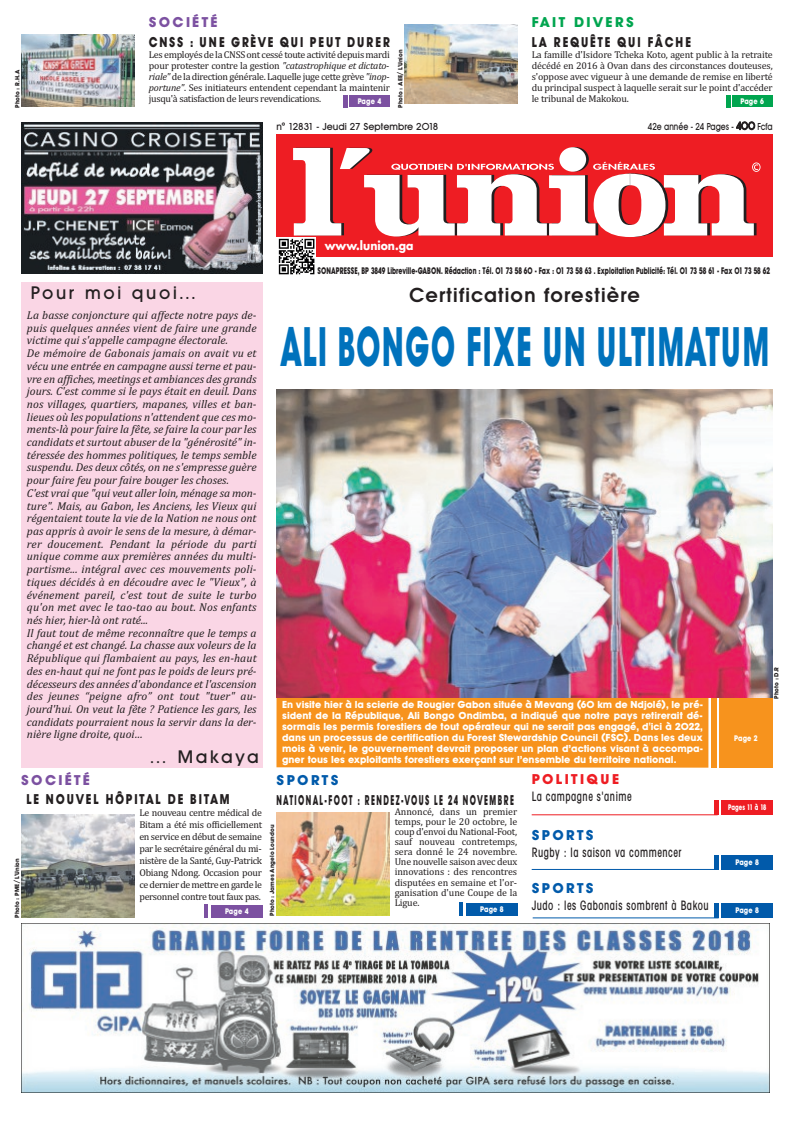
<style>
.page{position:relative;width:794px;height:1129px;background:#fff}
.page>*{position:absolute;margin:0;border:0;box-sizing:border-box;transform-origin:0 0}
.t1{font:700 55px "Avant Garde BQ";letter-spacing:.045em;color:#0072bc;scale:.55 1}
.t2{font:600 20px "Avant Garde BQ";letter-spacing:.06em;color:#231f20}
.t3{font:500 18px "Avant Garde BQ";letter-spacing:.15em;color:#231f20}
.t4{font:700 14px "Avant Garde BQ";letter-spacing:.17em;color:#231f20;scale:.8 1}
.t5{font:700 14px "Avant Garde BQ";letter-spacing:.17em;color:#231f20;scale:.55 1}
.t6{font:700 14px "Avant Garde BQ";letter-spacing:.15em;color:#231f20;scale:.8 1}
.t7{font:700 14px "Avant Garde BQ";letter-spacing:.17em;color:#015aaa}
.t8{font:700 14px "Avant Garde BQ";letter-spacing:.16em;color:#7c51a1}
.t9{font:700 14px "Avant Garde BQ";letter-spacing:.15em;color:#00a54f}
.t10{font:700 14px "Avant Garde BQ";letter-spacing:.17em;color:#ee1d23}
.t11{font:500 condensed 13px "Avant Garde";letter-spacing:.05em;color:#231f20;scale:.8 1}
.t12{font:700 11.9px "Futura";color:#fff;scale:.91 1}
.t13{font:italic 11.5px/12.7px "Cambria";color:#231f20}
.t14{font:10px/10px "Cambria";letter-spacing:-.015em;color:#231f20;text-align:justify}
.t15{font:700 10px/11px "Avant Garde BQ";color:#fff;text-align:justify}
.t16{font:500 10px "Avant Garde BQ";color:#231f20}
.t17{font:500 10px "Avant Garde BQ";color:#231f20;scale:.8 1}
.t18{font:700 9.4px "Avant Garde BQ";color:#231f20;scale:.68 1}
.t19{font:700 8px "Avant Garde BQ";letter-spacing:.02em;color:#fff;scale:.85 1}
.t20{font:700 8px "Avant Garde BQ";letter-spacing:.02em;color:#fff;scale:.7 1}
.t21{font:700 6px "Avant Garde BQ";color:#231f20}
.s1{font-style:italic}
.s2{font-size:11px}
</style>
<div class="page">
<div style="left:276px;top:135px;width:496px;height:122px;background:#ee1d23"></div>
<svg style="left:293px;top:148px;width:467px;height:89px"></svg>
<div style="left:21px;top:283px;width:241px;height:485px;background:#fad6e5"></div>
<hr style="left:531px;top:814px;width:186px;height:1px;background:#ee1d23">
<hr style="left:531px;top:869px;width:186px;height:1px;background:#015aaa">
<hr style="left:532px;top:917px;width:186px;height:1px;background:#015aaa">
<img style="left:276px;top:238px;width:39px;height:37px">
<img style="left:22px;top:923px;width:747px;height:169px">
<img style="left:21px;top:123px;width:241px;height:150px">
<div style="left:721px;top:800px;width:51px;height:14px;background:#ee1d23"></div>
<div style="left:714px;top:800px;width:5px;height:14px;background:#ee1d23"></div>
<div style="left:721px;top:855px;width:51px;height:14px;background:#015aaa"></div>
<div style="left:714px;top:855px;width:5px;height:14px;background:#015aaa"></div>
<div style="left:721px;top:903px;width:51px;height:14px;background:#015aaa"></div>
<div style="left:714px;top:903px;width:5px;height:14px;background:#015aaa"></div>
<div style="left:276px;top:697px;width:432px;height:70px;background:#f7931d"></div>
<div style="left:719px;top:697px;width:53px;height:70px;background:#f7931d"></div>
<div style="left:711px;top:697px;width:5px;height:70px;background:#f7931d"></div>
<img style="left:276px;top:390px;width:496px;height:307px">
<div style="left:349px;top:95px;width:40px;height:12px;background:#7c51a1"></div>
<hr style="left:343px;top:95px;width:4px;height:13px;background:#7c51a1">
<img style="left:21px;top:35px;width:114px;height:71px">
<div style="left:732px;top:95px;width:40px;height:12px;background:#00a54f"></div>
<hr style="left:726px;top:95px;width:4px;height:13px;background:#00a54f">
<img style="left:404px;top:25px;width:113px;height:78px">
<div style="left:211px;top:904px;width:51px;height:13px;background:#7c51a1"></div>
<img style="left:21px;top:814px;width:113px;height:103px">
<hr style="left:204px;top:904px;width:4px;height:13px;background:#7c51a1">
<div style="left:466px;top:902px;width:51px;height:13px;background:#015aaa"></div>
<img style="left:276px;top:812px;width:114px;height:102px">
<hr style="left:459px;top:902px;width:4px;height:13px;background:#015aaa">
<p class="t21" style="left:14px;top:108px;width:39px;rotate:-90deg">Photo : R.H.A</p>
<p class="t8" style="left:149px;top:14px;width:70px">SOCIÉTÉ</p>
<p class="t4" style="left:149px;top:34px;width:303px">CNSS : UNE GRÈVE QUI PEUT DURER</p>
<p class="t14" style="left:149px;top:49px;width:242px;line-height:11px">Les employés de la CNSS ont cessé toute activité depuis mardi pour protester contre la gestion <span class="s1">"catastrophique et dictato&shy;riale"</span> de la direction générale. Laquelle juge cette grève <span class="s1">"inop&shy;portune"</span>. Ses initiateurs entendent cependant la maintenir jusqu'à satisfaction de leurs revendications.</p>
<p class="t21" style="left:397px;top:108px;width:59px;rotate:-90deg">Photo : AEE/ L'Union</p>
<p class="t19" style="left:358px;top:97px;width:29px">Page 4</p>
<p class="t9" style="left:531px;top:14px;width:104px">FAIT DIVERS</p>
<p class="t4" style="left:531px;top:34px;width:201px">LA REQUÊTE QUI FÂCHE</p>
<p class="t14" style="left:531px;top:49px;width:242px;line-height:11px">La famille d'Isidore Tcheka Koto, agent public à la retraite décédé en 2016 à Ovan dans des circonstances douteuses, s'oppose avec vigueur à une demande de remise en liberté du principal suspect à laquelle serait sur le point d'accéder le tribunal de Makokou.</p>
<p class="t19" style="left:740px;top:97px;width:29px">Page 6</p>
<p class="t16" style="left:276px;top:121px;width:163px">n° 12831 - Jeudi 27 Septembre 2018</p>
<p class="t17" style="left:648px;top:121px;width:157px">42e année - 24 Pages - <span class="s2">400</span> Fcfa</p>
<h3 class="t3" style="left:31px;top:283px;width:166px">Pour moi quoi...</h3>
<p class="t12" style="left:325px;top:240px;width:99px">www.lunion.ga</p>
<p class="t18" style="left:317px;top:266px;width:667px">SONAPRESSE, BP 3849 Libreville-GABON. Rédaction : Tél. 01 73 58 60 - Fax : 01 73 58 63 . Exploitation Publicité: Tél. 01 73 58 61 - Fax 01 73 58 62</p>
<h2 class="t2" style="left:409px;top:284px;width:232px">Certification forestière</h2>
<p class="t13" style="left:27px;top:308px;width:231px">La basse conjoncture qui affecte notre pays de&shy;puis quelques années vient de faire une grande victime qui s'appelle campagne électorale.<br>De mémoire de Gabonais jamais on avait vu et vécu une entrée en campagne aussi terne et pau&shy;vre en affiches, meetings et ambiances des grands jours. C'est comme si le pays était en deuil. Dans nos villages, quartiers, mapanes, villes et ban&shy;lieues où les populations n'attendent que ces mo&shy;ments-là pour faire la fête, se faire la cour par les candidats et surtout abuser de la "générosité" in&shy;téressée des hommes politiques, le temps semble suspendu. Des deux côtés, on ne s'empresse guère pour faire feu pour faire bouger les choses.<br>C'est vrai que "qui veut aller loin, ménage sa mon&shy;ture". Mais, au Gabon, les Anciens, les Vieux qui régentaient toute la vie de la Nation ne nous ont pas appris à avoir le sens de la mesure, à démar&shy;rer doucement. Pendant la période du parti unique comme aux premières années du multi&shy;partisme... intégral avec ces mouvements poli&shy;tiques décidés à en découdre avec le "Vieux", à événement pareil, c'est tout de suite le turbo qu'on met avec le tao-tao au bout. Nos enfants nés hier, hier-là ont raté...<br>Il faut tout de même reconnaître que le temps a changé et est changé. La chasse aux voleurs de la République qui flambaient au pays, les en-haut des en-haut qui ne font pas le poids de leurs pré&shy;décesseurs des années d'abondance et l'ascension des jeunes “peigne afro” ont tout "tuer" au&shy;jourd'hui. On veut la fête ? Patience les gars, les candidats pourraient nous la servir dans la der&shy;nière ligne droite, quoi…</p>
<h3 class="t3" style="left:149px;top:746px;width:111px">… Makaya</h3>
<h1 class="t1" style="left:280px;top:315px;width:891px">ALI BONGO FIXE UN ULTIMATUM</h1>
<p class="t15" style="left:282px;top:698px;width:422px">En visite hier à la scierie de Rougier Gabon située à Mevang (60 km de Ndjolé), le pré&shy;sident de la République, Ali Bongo Ondimba, a indiqué que notre pays retirerait dé&shy;sormais les permis forestiers de tout opérateur qui ne serait pas engagé, d'ici à 2022, dans un processus de certification du Forest Stewardship Council (FSC). Dans les deux mois à venir, le gouvernement devrait proposer un plan d’actions visant à accompa&shy;gner tous les exploitants forestiers exerçant sur l’ensemble du territoire national.</p>
<p class="t19" style="left:734px;top:733px;width:29px">Page 2</p>
<p class="t21" style="left:773px;top:698px;width:33px;rotate:-90deg">Photo : D.R</p>
<p class="t8" style="left:21px;top:771px;width:70px">SOCIÉTÉ</p>
<p class="t7" style="left:276px;top:772px;width:63px">SPORTS</p>
<p class="t6" style="left:26px;top:790px;width:255px">LE NOUVEL HÔPITAL DE BITAM</p>
<p class="t14" style="left:139px;top:806px;width:124px;line-height:12px">Le nouveau centre médical de Bitam a été mis officiellement en service en début de semaine par le secrétaire général du mi&shy;nistère de la Santé, Guy-Patrick Obiang Ndong. Occasion pour cedernierdemettreengardele personnel contre tout faux pas.</p>
<p class="t5" style="left:276px;top:792px;width:433px">NATIONAL-FOOT : RENDEZ-VOUS LE 24 NOVEMBRE</p>
<p class="t14" style="left:395px;top:806px;width:124px">Annoncé, dans un premier temps, pour le 20 octobre, le coup d'envoi du National-Foot, sauf nouveau contretemps, sera donné le 24 novembre.<br>Une nouvelle saison avec deux innovations : des rencontres disputées en semaine et l'or&shy;ganisation d'une Coupe de la Ligue.</p>
<p class="t21" style="left:269px;top:915px;width:92px;rotate:-90deg">Photo : James Angelo Loundou</p>
<p class="t21" style="left:14px;top:917px;width:61px;rotate:-90deg">Photo : PME/ L'Union</p>
<p class="t19" style="left:480px;top:904px;width:29px">Page 8</p>
<p class="t19" style="left:225px;top:906px;width:29px">Page 4</p>
<p class="t10" style="left:531px;top:770px;width:89px">POLITIQUE</p>
<p class="t11" style="left:532px;top:791px;width:127px">La campagne s'anime</p>
<p class="t7" style="left:531px;top:827px;width:63px">SPORTS</p>
<p class="t11" style="left:532px;top:847px;width:189px">Rugby : la saison va commencer</p>
<p class="t7" style="left:531px;top:880px;width:63px">SPORTS</p>
<p class="t11" style="left:532px;top:900px;width:223px">Judo : les Gabonais sombrent à Bakou</p>
<p class="t20" style="left:728px;top:803px;width:56px">Pages 11 à 18</p>
<p class="t19" style="left:735px;top:857px;width:29px">Page 8</p>
<p class="t19" style="left:735px;top:905px;width:29px">Page 8</p>
</div>
